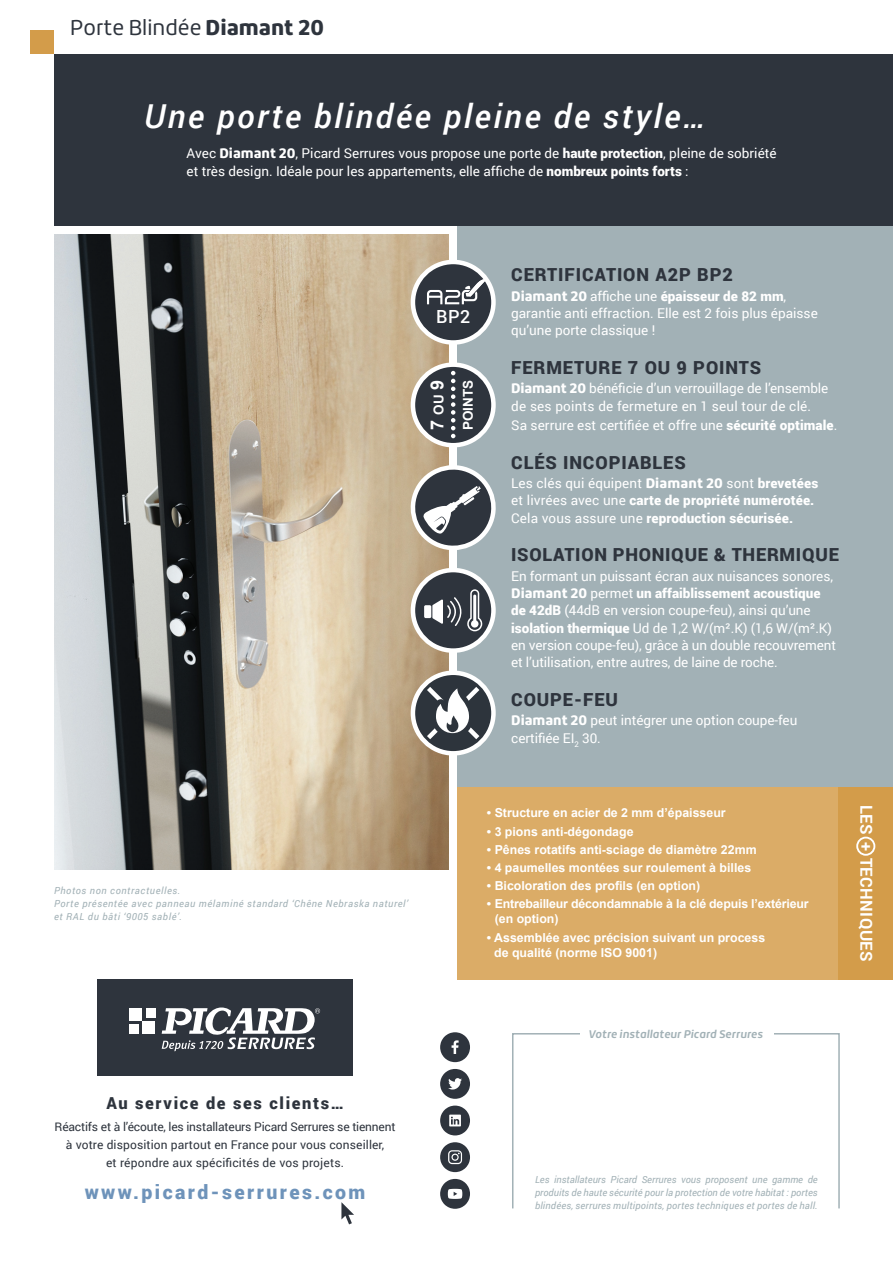
<style>
.page{position:relative;width:893px;height:1263px;background:#fff}
.page>*{position:absolute;margin:0;border:0;box-sizing:border-box;transform-origin:0 0}
.t1{font:italic 500 33px "Roboto";letter-spacing:.075em;color:#fff}
.t2{font:21px "Roihu";color:#2e343d}
.t3{font:900 19.5px "Roboto";letter-spacing:.125em;color:#6e93ba}
.t4{font:500 18.15px "Roboto";color:#fff}
.t5{font:900 18px "Roboto";letter-spacing:.05em;color:#2e343d}
.t6{font:700 18px "Arial";color:#fff}
.t7{font:900 16.5px "Roboto";letter-spacing:.1em;color:#2e343d}
.t8{font:700 16.5px "Roboto";letter-spacing:.025em;color:#fff}
.t9{font:13.5px/17.2px "Roboto";letter-spacing:-.005em;color:#fff}
.t10{font:900 13.5px/17.2px "Roboto";letter-spacing:.01em;color:#fff}
.t11{font:700 13.5px "Arial";color:#fff}
.t12{font:700 12.3px/15px "Arial";color:#fff}
.t13{font:12px/18px "Roboto";letter-spacing:.01em;color:#2e343d;text-align:center}
.t14{font:italic 700 10.8px "Roihu";letter-spacing:.005em;color:#a2b1b6}
.t15{font:italic 9.75px/13.2px "Roboto";letter-spacing:.06em;color:#a2b1b6;text-align:justify}
.s1{font-weight:900}
.s2{font-family:"Roihu";font-weight:900}
.s3{font-size:13.5px}
.s4{font-weight:400}
.s5{font-family:"Roihu"}
</style>
<div class="page">
<div style="left:54px;top:54px;width:839px;height:172px;background:#2e343d"></div>
<div style="left:512px;top:1033px;width:328px;height:176px;border:2px solid #a2b1b6"></div>
<div style="left:580px;top:1016px;width:193px;height:63px;background:#fff"></div>
<div style="left:30px;top:30px;width:24px;height:24px;background:#d39c4a"></div>
<svg style="left:341px;top:1202px;width:13px;height:22px"></svg>
<div style="left:97px;top:979px;width:256px;height:97px;background:#2e343d"></div>
<div style="left:130px;top:1008px;width:12px;height:13px;background:#fff"></div>
<div style="left:146px;top:1008px;width:9px;height:9px;background:#fff"></div>
<div style="left:130px;top:1024px;width:9px;height:10px;background:#fff"></div>
<div style="left:142px;top:1021px;width:13px;height:13px;background:#fff"></div>
<svg style="left:162px;top:1007px;width:158px;height:44px"></svg>
<svg style="left:440px;top:1032px;width:30px;height:30px"></svg>
<svg style="left:440px;top:1069px;width:30px;height:30px"></svg>
<svg style="left:440px;top:1105px;width:30px;height:30px"></svg>
<svg style="left:440px;top:1142px;width:30px;height:30px"></svg>
<svg style="left:440px;top:1179px;width:30px;height:30px"></svg>
<div style="left:458px;top:226px;width:435px;height:561px;background:#a2b1b6"></div>
<div style="left:458px;top:787px;width:382px;height:192px;background:#dbac67"></div>
<img style="left:54px;top:235px;width:395px;height:634px">
<div style="left:839px;top:787px;width:54px;height:192px;background:#d39c4a"></div>
<div style="left:856px;top:837px;width:19px;height:19px;border:2px solid #fff;border-radius:50%"></div>
<svg style="left:413px;top:673px;width:80px;height:80px"></svg>
<div style="left:411px;top:670px;width:85px;height:85px;border:4px solid #fff;border-radius:50%"></div>
<svg style="left:422px;top:682px;width:62px;height:62px"></svg>
<svg style="left:406px;top:461px;width:90px;height:92px"></svg>
<div style="left:413px;top:262px;width:80px;height:80px;background:#2e343d;border-radius:50%"></div>
<svg style="left:427px;top:279px;width:59px;height:25px"></svg>
<div style="left:411px;top:260px;width:85px;height:85px;border:4px solid #fff;border-radius:50%"></div>
<svg style="left:413px;top:570px;width:80px;height:81px;background:#4a4f57"></svg>
<div style="left:411px;top:568px;width:85px;height:85px;border:4px solid #fff;border-radius:50%"></div>
<div style="left:424px;top:605px;width:7px;height:13px;background:#fff;border-radius:2px"></div>
<svg style="left:432px;top:589px;width:50px;height:42px;background:#666a71"></svg>
<div style="left:413px;top:365px;width:80px;height:80px;background:#2e343d;border-radius:50%"></div>
<div style="left:411px;top:362px;width:85px;height:85px;border:4px solid #fff;border-radius:50%"></div>
<svg style="left:451px;top:371px;width:4px;height:67px"></svg>
<p class="t2" style="left:70px;top:16px;width:255px">Porte Blindée <span class="s1">Diamant 20</span></p>
<p class="t1" style="left:144px;top:93px;width:562px">Une porte blindée pleine de style…</p>
<p class="t9" style="left:187px;top:144px;width:592px">Avec <span class="s2">Diamant 20</span>, Picard Serrures vous propose une porte de <span class="s1">haute protection</span>, pleine de sobriété</p>
<p class="t9" style="left:187px;top:162px;width:504px">et très design. Idéale pour les appartements, elle affiche de <span class="s1">nombreux points forts</span> :</p>
<p class="t4" style="left:436px;top:304px;width:36px">BP2</p>
<p class="t6" style="left:424px;top:430px;width:52px;rotate:-90deg">7<span class="s3">OU</span>9</p>
<p class="t11" style="left:459px;top:430px;width:52px;rotate:-90deg">POINTS</p>
<p class="t5" style="left:511px;top:262px;width:223px">CERTIFICATION A2P BP2</p>
<p class="t9" style="left:511px;top:287px;width:308px"><span class="s2">Diamant 20</span> affiche une <span class="s1">épaisseur de 82 mm</span>, garantie anti effraction. Elle est 2 fois plus épaisse qu’une porte classique !</p>
<p class="t5" style="left:511px;top:355px;width:251px">FERMETURE 7 OU 9 POINTS</p>
<p class="t9" style="left:511px;top:379px;width:319px"><span class="s2">Diamant 20</span> bénéficie d’un verrouillage de l’ensemble de ses points de fermeture en 1 seul tour de clé.</p>
<p class="t9" style="left:511px;top:416px;width:328px">Sa serrure est certifiée et offre une <span class="s1">sécurité optimale</span>.</p>
<p class="t5" style="left:511px;top:450px;width:176px">CLÉS INCOPIABLES</p>
<p class="t10" style="left:511px;top:474px;width:309px"><span class="s4">Les clés qui équipent</span> <span class="s5">Diamant 20</span> <span class="s4">sont</span> brevetées <span class="s4">et livrées avec une</span> carte de propriété numérotée.<br><span class="s4">Cela vous assure une</span> reproduction sécurisée.</p>
<p class="t5" style="left:511px;top:542px;width:329px">ISOLATION PHONIQUE &amp; THERMIQUE</p>
<p class="t9" style="left:511px;top:567px;width:326px">En formant un puissant écran aux nuisances sonores, <span class="s2">Diamant 20</span> permet <span class="s1">un affaiblissement acoustique de 42dB</span> (44dB en version coupe-feu), ainsi qu’une <span class="s1">isolation thermique</span> Ud de 1,2 W/(m².K) (1,6 W/(m².K) en version coupe-feu), grâce à un double recouvrement et l’utilisation, entre autres, de laine de roche.</p>
<p class="t5" style="left:511px;top:687px;width:108px">COUPE-FEU</p>
<p class="t9" style="left:511px;top:711px;width:288px"><span class="s2">Diamant 20</span> peut intégrer une option coupe-feu certifiée EI<sub>2</sub> 30.</p>
<p class="t15" style="left:54px;top:884px;width:356px;text-align:left">Photos non contractuelles.<br>Porte présentée avec panneau mélaminé standard ‘Chêne Nebraska naturel’ et RAL du bâti ‘9005 sablé’.</p>
<p class="t12" style="left:487px;top:806px;width:240px">• Structure en acier de 2 mm d’épaisseur</p>
<p class="t12" style="left:487px;top:824px;width:148px">• 3 pions anti-dégondage</p>
<p class="t12" style="left:487px;top:842px;width:271px">• Pênes rotatifs anti-sciage de diamètre 22mm</p>
<p class="t12" style="left:487px;top:860px;width:266px">• 4 paumelles montées sur roulement à billes</p>
<p class="t12" style="left:487px;top:878px;width:215px">• Bicoloration des profils (en option)</p>
<p class="t12" style="left:495px;top:897px;width:315px;text-indent:-8px">• Entrebailleur décondamnable à la clé depuis l’extérieur (en option)</p>
<p class="t12" style="left:494px;top:930px;width:272px;text-indent:-7px">• Assemblée avec précision suivant un process de qualité (norme ISO 9001)</p>
<p class="t8" style="left:878px;top:805px;width:158px;rotate:90deg">LES + TECHNIQUES</p>
<p class="t7" style="left:106px;top:1091px;width:239px">Au service de ses clients…</p>
<p class="t13" style="left:55px;top:1117px;width:342px">Réactifs et à l’écoute, les installateurs Picard Serrures se tiennent à votre disposition partout en France pour vous conseiller,<br>et répondre aux spécificités de vos projets.</p>
<h3 class="t3" style="left:85px;top:1178px;width:282px">www.picard-serrures.com</h3>
<p class="t14" style="left:588px;top:1027px;width:176px">Votre installateur Picard Serrures</p>
<p class="t15" style="left:535px;top:1172px;width:284px">Les installateurs Picard Serrures vous proposent une gamme de produits de haute sécurité pour la protection de votre habitat : portes blindées, serrures multipoints, portes techniques et portes de hall.</p>
</div>
